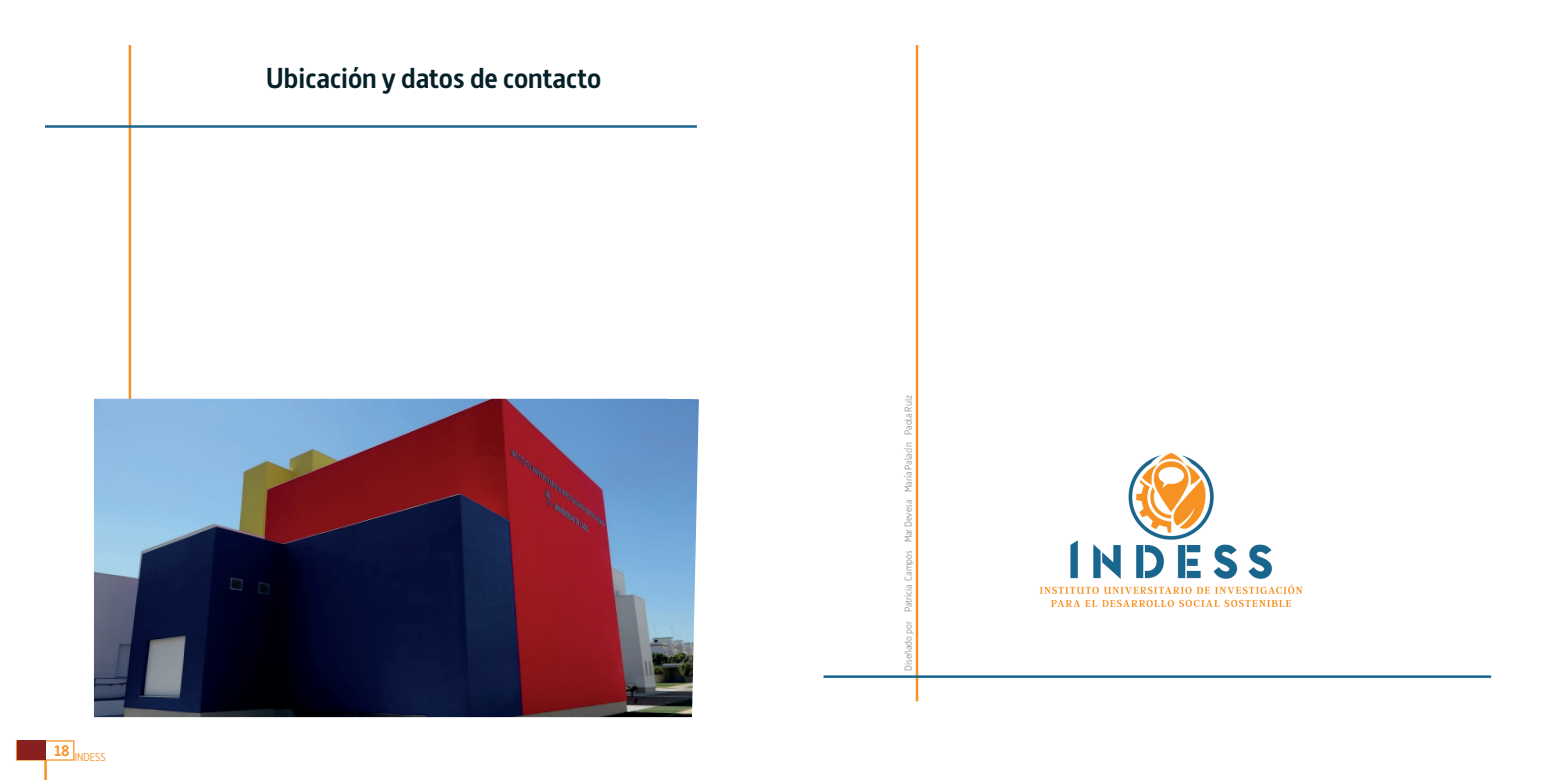
<style>
.page{position:relative;width:1560px;height:780px;background:#fff}
.page>*{position:absolute;margin:0;border:0;box-sizing:border-box;transform-origin:0 0}
.t1{font:700 28.75px "Dsignes";color:#06202a}
.t2{font:11.25px "Dsignes";color:#f59223}
.t3{font:10px "Dsignes";color:#919396}
</style>
<div class="page">
<hr style="left:129px;top:45px;width:2px;height:646px;background:#f59223">
<hr style="left:45px;top:125px;width:651px;height:3px;background:#18668d">
<img style="left:94px;top:399px;width:604px;height:318px">
<div style="left:16px;top:740px;width:58px;height:20px;border:1px solid #f59223"></div>
<hr style="left:44px;top:759px;width:3px;height:21px;background:#f59223">
<div style="left:17px;top:741px;width:28px;height:19px;background:#882020"></div>
<hr style="left:915px;top:45px;width:3px;height:656px;background:#f59223">
<img style="left:1039px;top:452px;width:264px;height:156px">
<hr style="left:823px;top:675px;width:667px;height:2px;background:#18668d">
<h1 class="t1" style="left:266px;top:62px;width:336px">Ubicación y datos de contacto</h1>
<p class="t2" style="left:54px;top:750px;width:53px"><sup>18</sup> INDESS</p>
<p class="t3" style="left:902px;top:612px;width:218px;rotate:-90deg">Patricia Campos Mar Devesa María Palacín Paola Ruiz</p>
<p class="t3" style="left:902px;top:670px;width:51px;rotate:-90deg">Diseñado por</p>
</div>
